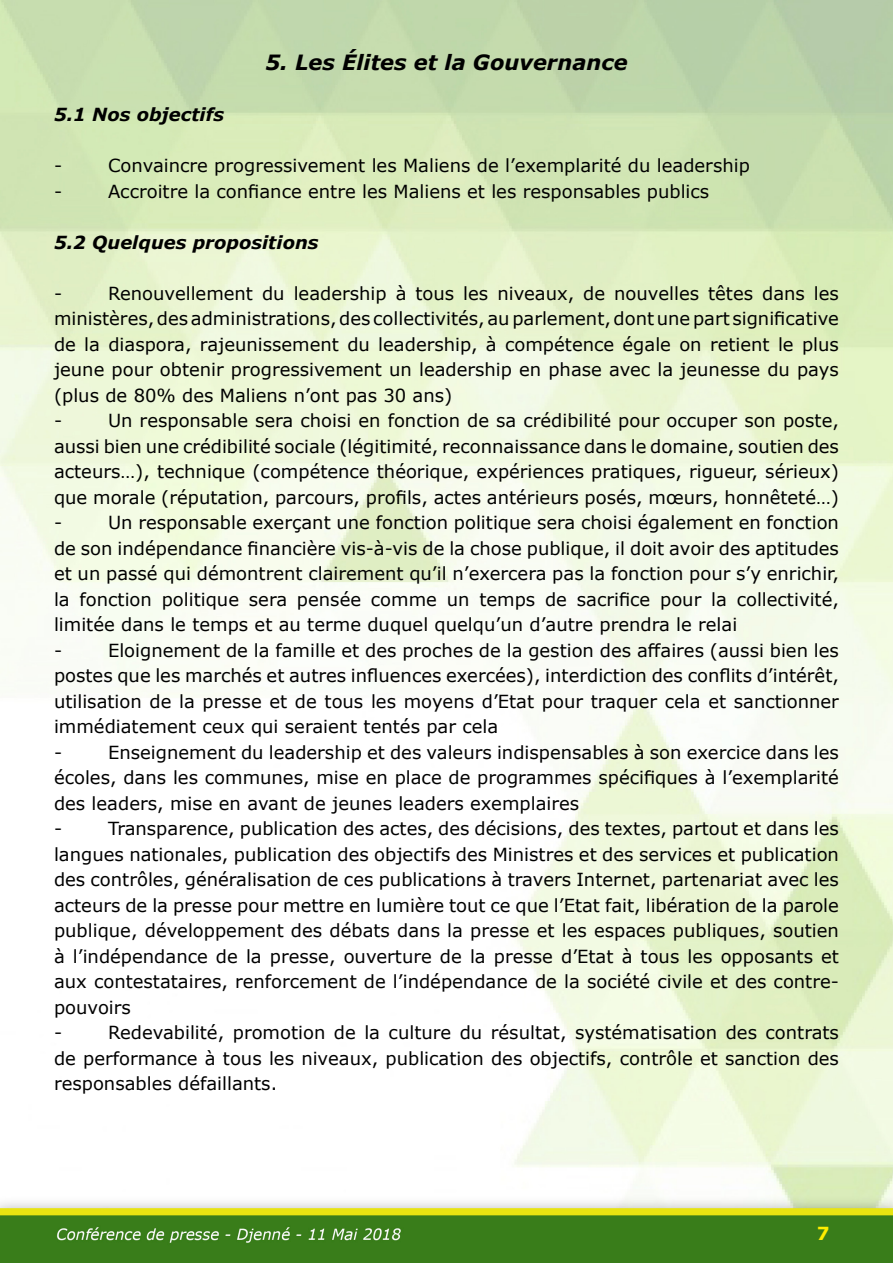
<style>
.page{position:relative;width:893px;height:1263px;background:#fff}
.page>*{position:absolute;margin:0;border:0;box-sizing:border-box;transform-origin:0 0}
.t1{font:italic 700 21px "Verdana";color:#000}
.t2{font:18px/25.5px "Verdana";color:#000}
.t3{font:italic 700 18px "Verdana";color:#000}
.t4{font:700 18px "Verdana";color:#ffed00}
</style>
<div class="page">
<img style="left:0;top:0;width:893px;height:1263px">
<p class="t3" style="left:54px;top:102px;width:172px">5.1 Nos objectifs</p>
<p class="t1" style="left:265px;top:48px;width:364px">5. Les Élites et la Gouvernance</p>
<p class="t2" style="left:54px;top:153px;width:10px">-</p>
<p class="t2" style="left:108px;top:153px;width:643px">Convaincre progressivement les Maliens de l’exemplarité du leadership</p>
<p class="t2" style="left:54px;top:178px;width:10px">-</p>
<p class="t2" style="left:108px;top:178px;width:603px">Accroitre la confiance entre les Maliens et les responsables publics</p>
<p class="t3" style="left:54px;top:229px;width:266px">5.2 Quelques propositions</p>
<p class="t2" style="left:54px;top:280px;width:786px;text-indent:54px">Renouvellement du leadership à tous les niveaux, de nouvelles têtes dans les ministères, des administrations, des collectivités, au parlement, dont une part significative de la diaspora, rajeunissement du leadership, à compétence égale on retient le plus jeune pour obtenir progressivement un leadership en phase avec la jeunesse du pays (plus de 80% des Maliens n’ont pas 30 ans)<br>-</p>
<p class="t2" style="left:54px;top:280px;width:10px">-</p>
<p class="t2" style="left:54px;top:408px;width:786px;text-align:justify;text-indent:54px">Un responsable sera choisi en fonction de sa crédibilité pour occuper son poste, aussi bien une crédibilité sociale (légitimité, reconnaissance dans le domaine, soutien des acteurs…), technique (compétence théorique, expériences pratiques, rigueur, sérieux) que morale (réputation, parcours, profils, actes antérieurs posés, mœurs, honnêteté…) -</p>
<p class="t2" style="left:54px;top:510px;width:786px;text-indent:54px">Un responsable exerçant une fonction politique sera choisi également en fonction de son indépendance financière vis-à-vis de la chose publique, il doit avoir des aptitudes et un passé qui démontrent clairement qu’il n’exercera pas la fonction pour s’y enrichir, la fonction politique sera pensée comme un temps de sacrifice pour la collectivité, limitée dans le temps et au terme duquel quelqu’un d’autre prendra le relai<br>-</p>
<p class="t2" style="left:54px;top:637px;width:786px;text-indent:54px">Eloignement de la famille et des proches de la gestion des affaires (aussi bien les postes que les marchés et autres influences exercées), interdiction des conflits d’intérêt, utilisation de la presse et de tous les moyens d’Etat pour traquer cela et sanctionner immédiatement ceux qui seraient tentés par cela<br>-</p>
<p class="t2" style="left:54px;top:739px;width:786px;text-indent:54px">Enseignement du leadership et des valeurs indispensables à son exercice dans les écoles, dans les communes, mise en place de programmes spécifiques à l’exemplarité des leaders, mise en avant de jeunes leaders exemplaires<br>-</p>
<p class="t2" style="left:54px;top:816px;width:786px;text-indent:54px">Transparence, publication des actes, des décisions, des textes, partout et dans les langues nationales, publication des objectifs des Ministres et des services et publication des contrôles, généralisation de ces publications à travers Internet, partenariat avec les acteurs de la presse pour mettre en lumière tout ce que l’Etat fait, libération de la parole publique, développement des débats dans la presse et les espaces publiques, soutien à l’indépendance de la presse, ouverture de la presse d’Etat à tous les opposants et aux contestataires, renforcement de l’indépendance de la société civile et des contre&shy;pouvoirs<br>-</p>
<p class="t2" style="left:54px;top:1020px;width:786px;text-align:justify;text-indent:54px">Redevabilité, promotion de la culture du résultat, systématisation des contrats de performance à tous les niveaux, publication des objectifs, contrôle et sanction des responsables défaillants.</p>
<p class="t4" style="left:817px;top:1221px;width:14px">7</p>
</div>
